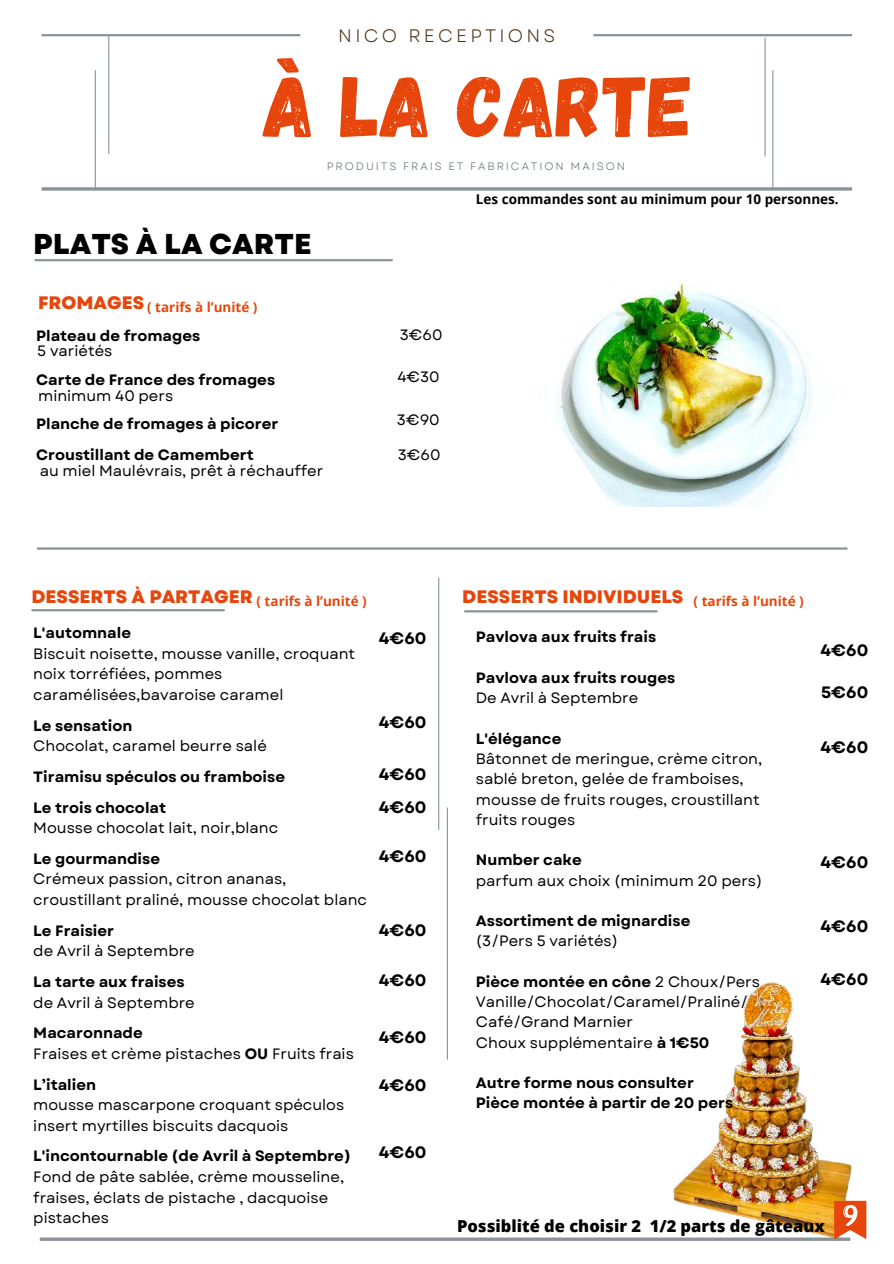
<style>
.page{position:relative;width:894px;height:1264px;background:#fff}
.page>*{position:absolute;margin:0;border:0;box-sizing:border-box;transform-origin:0 0}
.t1{font:86.1px "Gagalin";color:#e6460b}
.t2{font:800 28.65px "Garet";color:#000}
.t3{font:800 18px "Garet";color:#e6460b}
.t4{font:18px "Garet";letter-spacing:.18em;color:#4c3319}
.t5{font:700 16.5px/32.5px "Garet";color:#000}
.t6{font:800 16.5px "Open Sans";color:#000}
.t7{font:15px/20.5px "Garet";color:#000}
.t8{font:700 15px/20.2px "Garet";color:#000}
.t9{font:700 13.5px "Open Sans";color:#e6460b}
.t10{font:700 13.5px "Open Sans";color:#000}
.t11{font:10.8px "Garet";letter-spacing:.18em;color:#616d70}
.s1{font-weight:700}
</style>
<div class="page">
<svg style="left:42px;top:187px;width:809px;height:4px;background:#9ba4a5"></svg>
<hr style="left:42px;top:34px;width:258px;height:2px;background:#8a9496">
<hr style="left:35px;top:259px;width:357px;height:2px;background:#8a9496">
<hr style="left:37px;top:547px;width:810px;height:2px;background:#8a9496">
<hr style="left:593px;top:34px;width:258px;height:2px;background:#8a9496">
<hr style="left:772px;top:70px;width:1px;height:119px;background:#8a9496">
<hr style="left:764px;top:38px;width:1px;height:118px;background:#8a9496">
<hr style="left:40px;top:1237px;width:810px;height:3px;background:#8a9496">
<hr style="left:31px;top:609px;width:194px;height:2px;background:#8a9496">
<hr style="left:464px;top:610px;width:193px;height:2px;background:#8a9496">
<hr style="left:438px;top:578px;width:1px;height:251px;background:#8a9496">
<hr style="left:446px;top:807px;width:2px;height:252px;background:#8a9496">
<img style="left:558px;top:282px;width:255px;height:225px">
<img style="left:667px;top:982px;width:184px;height:259px">
<hr style="left:95px;top:70px;width:1px;height:119px;background:#8a9496">
<hr style="left:108px;top:35px;width:1px;height:119px;background:#8a9496">
<svg style="left:834px;top:1200px;width:32px;height:38px"></svg>
<p class="t4" style="left:338px;top:23px;width:218px">NICO RECEPTIONS</p>
<h1 class="t1" style="left:263px;top:50px;width:431px">À LA CARTE</h1>
<p class="t11" style="left:326px;top:159px;width:299px">PRODUITS FRAIS ET FABRICATION MAISON</p>
<h2 class="t2" style="left:33px;top:223px;width:280px">PLATS À LA CARTE</h2>
<p class="t9" style="left:38px;top:297px;width:221px"><sup>FROMAGES</sup> ( tarifs à l’unité )</p>
<p class="t8" style="left:36px;top:326px;width:166px">Plateau de fromages</p>
<p class="t8" style="left:36px;top:369px;width:240px">Carte de France des fromages</p>
<p class="t7" style="left:37px;top:341px;width:77px">5 variétés</p>
<p class="t7" style="left:38px;top:386px;width:136px">minimum 40 pers</p>
<p class="t7" style="left:399px;top:324px;width:44px">3€60</p>
<p class="t7" style="left:397px;top:366px;width:44px">4€30</p>
<p class="t8" style="left:36px;top:414px;width:244px">Planche de fromages à picorer</p>
<p class="t7" style="left:397px;top:410px;width:44px">3€90</p>
<p class="t8" style="left:36px;top:444px;width:219px">Croustillant de Camembert</p>
<p class="t7" style="left:397px;top:445px;width:44px">3€60</p>
<p class="t7" style="left:40px;top:461px;width:285px">au miel Maulévrais, prêt à réchauffer</p>
<p class="t10" style="left:476px;top:189px;width:364px">Les commandes sont au minimum pour 10 personnes.</p>
<p class="t3" style="left:31px;top:583px;width:223px">DESSERTS À PARTAGER</p>
<p class="t3" style="left:462px;top:583px;width:222px">DESSERTS INDIVIDUELS</p>
<p class="t8" style="left:475px;top:627px;width:182px">Pavlova aux fruits frais</p>
<p class="t8" style="left:475px;top:667px;width:201px">Pavlova aux fruits rouges</p>
<p class="t7" style="left:475px;top:687px;width:164px">De Avril à Septembre</p>
<p class="t8" style="left:475px;top:728px;width:87px">L'élégance</p>
<p class="t7" style="left:475px;top:748px;width:288px">Bâtonnet de meringue, crème citron, sablé breton, gelée de framboises, mousse de fruits rouges, croustillant fruits rouges</p>
<p class="t8" style="left:475px;top:850px;width:107px">Number cake</p>
<p class="t7" style="left:475px;top:870px;width:288px">parfum aux choix (minimum 20 pers)</p>
<p class="t8" style="left:475px;top:910px;width:216px">Assortiment de mignardise</p>
<p class="t7" style="left:475px;top:930px;width:144px">(3/Pers 5 variétés)</p>
<p class="t7" style="left:475px;top:971px;width:285px"><span class="s1">Pièce montée en cône</span> 2 Choux/Pers<br>Vanille/Chocolat/Caramel/Praliné/<br>Café/Grand Marnier<br>Choux supplémentaire <span class="s1">à 1€50</span></p>
<p class="t8" style="left:475px;top:1072px;width:259px">Autre forme nous consulter<br>Pièce montée à partir de 20 pers</p>
<p class="t9" style="left:256px;top:591px;width:112px">( tarifs à l’unité )</p>
<p class="t9" style="left:693px;top:591px;width:112px">( tarifs à l’unité )</p>
<p class="t8" style="left:33px;top:622px;width:99px">L'automnale</p>
<p class="t7" style="left:33px;top:643px;width:323px">Biscuit noisette, mousse vanille, croquant noix torréfiées, pommes caramélisées,bavaroise caramel</p>
<p class="t8" style="left:33px;top:715px;width:101px">Le sensation</p>
<p class="t7" style="left:33px;top:735px;width:235px">Chocolat, caramel beurre salé</p>
<p class="t8" style="left:33px;top:761px;width:253px;line-height:30.6px">Tiramisu spéculos ou framboise<br>Le trois chocolat</p>
<p class="t7" style="left:33px;top:817px;width:246px">Mousse chocolat lait, noir,blanc</p>
<p class="t8" style="left:33px;top:848px;width:128px">Le gourmandise</p>
<p class="t7" style="left:33px;top:869px;width:335px">Crémeux passion, citron ananas, croustillant praliné, mousse chocolat blanc</p>
<p class="t8" style="left:33px;top:920px;width:82px">Le Fraisier</p>
<p class="t7" style="left:33px;top:940px;width:163px">de Avril à Septembre</p>
<p class="t8" style="left:33px;top:971px;width:153px">La tarte aux fraises</p>
<p class="t7" style="left:33px;top:992px;width:163px">de Avril à Septembre</p>
<p class="t7" style="left:33px;top:1022px;width:322px"><span class="s1">Macaronnade<br></span>Fraises et crème pistaches <span class="s1">OU</span> Fruits frais</p>
<p class="t8" style="left:33px;top:1074px;width:64px">L’italien</p>
<p class="t7" style="left:33px;top:1094px;width:312px">mousse mascarpone croquant spéculos insert myrtilles biscuits dacquois</p>
<p class="t8" style="left:33px;top:1146px;width:319px">L'incontournable (de Avril à Septembre)</p>
<p class="t7" style="left:33px;top:1166px;width:312px">Fond de pâte sablée, crème mousseline, fraises, éclats de pistache , dacquoise pistaches</p>
<p class="t5" style="left:379px;top:622px;width:49px">4€60</p>
<p class="t5" style="left:820px;top:633px;width:49px">4€60</p>
<p class="t5" style="left:820px;top:676px;width:49px">5€60</p>
<p class="t5" style="left:379px;top:706px;width:49px">4€60</p>
<p class="t5" style="left:379px;top:758px;width:49px">4€60<br>4€60</p>
<p class="t5" style="left:379px;top:840px;width:49px">4€60</p>
<p class="t5" style="left:820px;top:731px;width:49px">4€60</p>
<p class="t5" style="left:820px;top:845px;width:49px">4€60</p>
<p class="t5" style="left:820px;top:910px;width:49px">4€60</p>
<p class="t5" style="left:379px;top:914px;width:49px">4€60</p>
<p class="t5" style="left:379px;top:963px;width:49px">4€60</p>
<p class="t5" style="left:820px;top:962px;width:49px">4€60</p>
<p class="t5" style="left:379px;top:1021px;width:49px">4€60</p>
<p class="t5" style="left:379px;top:1068px;width:49px">4€60</p>
<p class="t5" style="left:379px;top:1136px;width:49px">4€60</p>
<p class="t6" style="left:457px;top:1213px;width:369px">Possiblité de choisir 2 1/2 parts de gâteaux</p>
</div>
